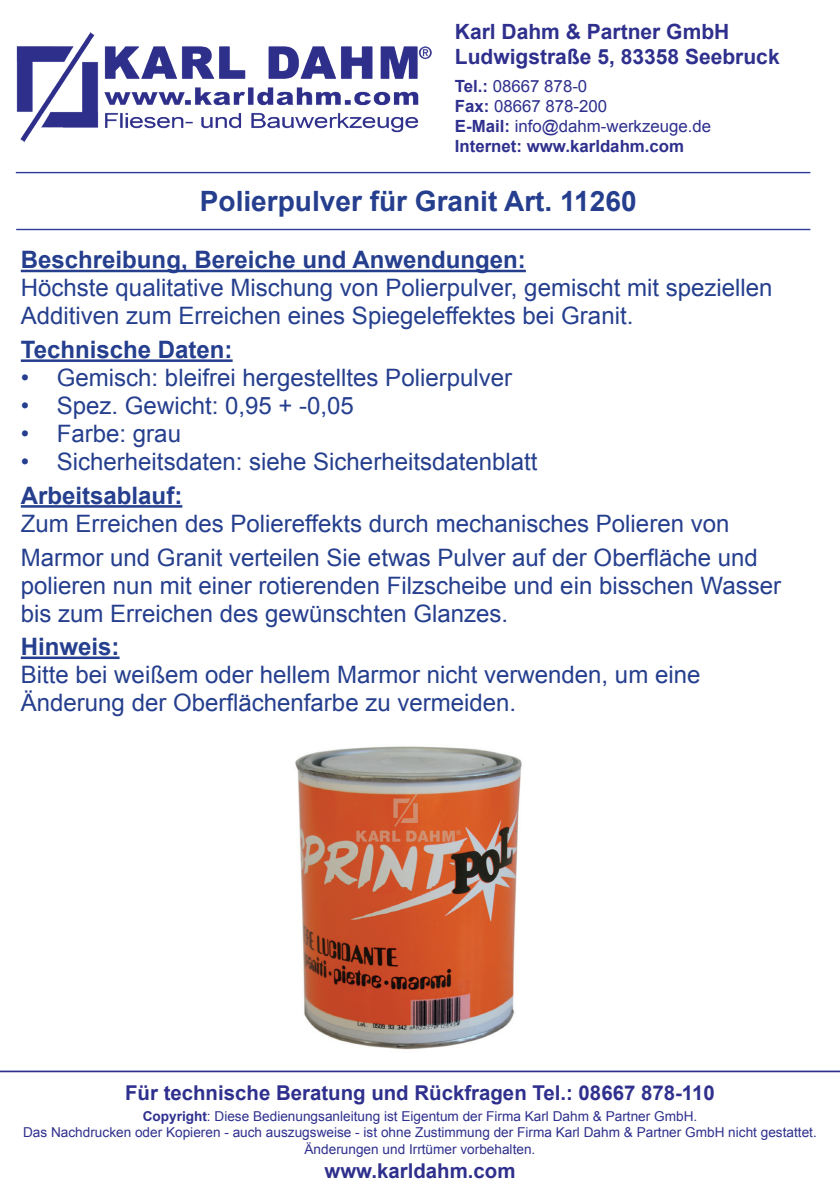
<style>
.page{position:relative;width:840px;height:1191px;background:#fff}
.page>*{position:absolute;margin:0;border:0;box-sizing:border-box;transform-origin:0 0}
.t1{font:700 28px "Arial";color:#253f8e}
.t2{font:24px/28px "Arial";color:#253f8e}
.t3{font:700 24px "Arial";color:#253f8e}
.t4{font:700 21px/25.2px "Arial";color:#2f308d}
.t5{font:700 20.4px "Arial";color:#2f308d}
.t6{font:16.8px/20.2px "Arial";color:#2f308d}
.t7{font:13.6px/16.4px "Arial";color:#2f308d;text-align:center}
.s1{font-weight:700}
</style>
<div class="page">
<hr style="left:21px;top:270px;width:504px;height:2px;background:#253f8e">
<hr style="left:21px;top:359px;width:211px;height:3px;background:#253f8e">
<hr style="left:21px;top:505px;width:161px;height:2px;background:#253f8e">
<hr style="left:21px;top:656px;width:98px;height:3px;background:#253f8e">
<img style="left:16px;top:32px;width:416px;height:111px">
<hr style="left:16px;top:172px;width:794px;height:1px;background:#2f3b97">
<hr style="left:16px;top:229px;width:794px;height:1px;background:#2f3b97">
<hr style="left:0;top:1070px;width:839px;height:2px;background:#2f308d">
<img style="left:295px;top:746px;width:227px;height:304px">
<p class="t4" style="left:454px;top:19px;width:326px">Karl Dahm &amp; Partner GmbH<br>Ludwigstraße 5, 83358 Seebruck</p>
<p class="t6" style="left:454px;top:76px;width:258px"><span class="s1">Tel.:</span> 08667 878-0<br><span class="s1">Fax:</span> 08667 878-200<br><span class="s1">E-Mail:</span> info@dahm-werkzeuge.de<br><span class="s1">Internet: www.karldahm.com</span></p>
<p class="t1" style="left:200px;top:182px;width:438px">Polierpulver für Granit Art. 11260</p>
<p class="t3" style="left:21px;top:243px;width:506px">Beschreibung, Bereiche und Anwendungen:</p>
<p class="t2" style="left:21px;top:274px;width:753px">Höchste qualitative Mischung von Polierpulver, gemischt mit speziellen<br>Additiven zum Erreichen eines Spiegeleffektes bei Granit.</p>
<p class="t3" style="left:21px;top:333px;width:213px">Technische Daten:</p>
<p class="t2" style="left:21px;top:363px;width:492px">• Gemisch: bleifrei hergestelltes Polierpulver</p>
<p class="t2" style="left:21px;top:391px;width:334px">• Spez. Gewicht: 0,95 + -0,05</p>
<p class="t2" style="left:21px;top:419px;width:162px">• Farbe: grau</p>
<p class="t2" style="left:21px;top:447px;width:518px">• Sicherheitsdaten: siehe Sicherheitsdatenblatt</p>
<p class="t3" style="left:21px;top:478px;width:163px">Arbeitsablauf:</p>
<p class="t2" style="left:21px;top:506px;width:738px;line-height:33.6px">Zum Erreichen des Poliereffekts durch mechanisches Polieren von<br>Marmor und Granit verteilen Sie etwas Pulver auf der Oberfläche und</p>
<p class="t2" style="left:21px;top:571px;width:761px">polieren nun mit einer rotierenden Filzscheibe und ein bisschen Wasser bis zum Erreichen des gewünschten Glanzes.</p>
<p class="t3" style="left:21px;top:630px;width:100px">Hinweis:</p>
<p class="t2" style="left:21px;top:661px;width:680px">Bitte bei weißem oder hellem Marmor nicht verwenden, um eine<br>Änderung der Oberflächenfarbe zu vermeiden.</p>
<p class="t5" style="left:125px;top:1078px;width:591px">Für technische Beratung und Rückfragen Tel.: 08667 878-110</p>
<p class="t7" style="left:23px;top:1107px;width:794px"><span class="s1">Copyright</span>: Diese Bedienungsanleitung ist Eigentum der Firma Karl Dahm &amp; Partner GmbH.<br>Das Nachdrucken oder Kopieren - auch auszugsweise - ist ohne Zustimmung der Firma Karl Dahm &amp; Partner GmbH nicht gestattet.<br>Änderungen und Irrtümer vorbehalten.</p>
<p class="t5" style="left:324px;top:1156px;width:192px">www.karldahm.com</p>
</div>
